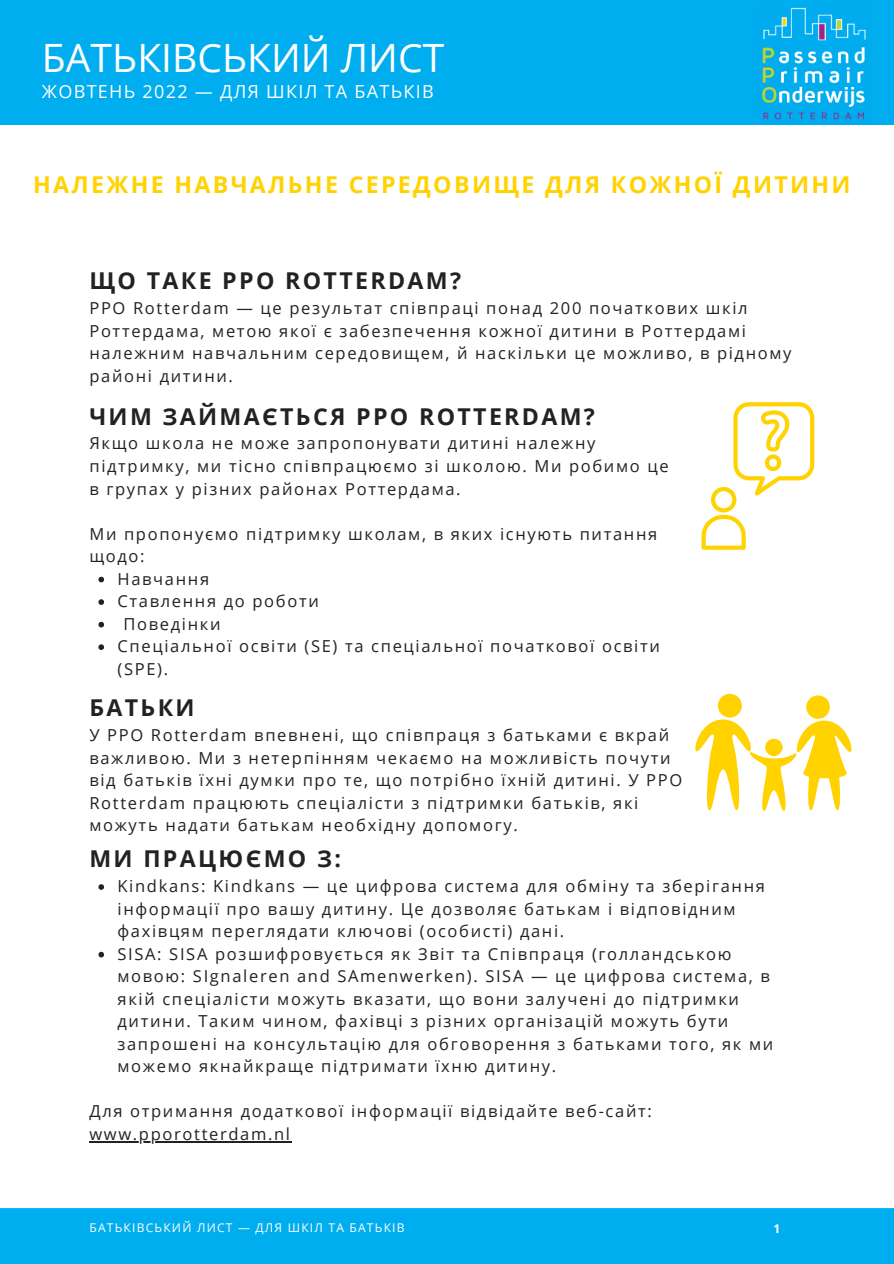
<style>
.page{position:relative;width:894px;height:1264px;background:#fff}
.page>*{position:absolute;margin:0;border:0;box-sizing:border-box;transform-origin:0 0}
.t1{font:39px "Open Sans";color:#fff}
.t2{font:700 23.25px "Open Sans";letter-spacing:.1em;color:#222}
.t3{font:700 23.25px "Open Sans";letter-spacing:.1em;color:#ffd200}
.t4{font:18px/27.3px "Open Sans";letter-spacing:.07em;color:#fff}
.t5{font:16.5px/22.5px "Open Sans";letter-spacing:.1em;color:#222}
.t6{font:12px "Open Sans";letter-spacing:.1em;color:#fff}
.t7{font:700 12px "Open Sans";color:#fff}
</style>
<div class="page">
<div style="left:0;top:1208px;width:893px;height:55px;background:#00adef"></div>
<div style="left:0;top:0;width:893px;height:124px;background:#00adef"></div>
<img style="left:762px;top:7px;width:104px;height:113px">
<svg style="left:701px;top:402px;width:113px;height:148px"></svg>
<div style="left:717px;top:693px;width:24px;height:24px;background:#ffd200;border-radius:50%"></div>
<div style="left:806px;top:695px;width:23px;height:24px;background:#ffd200;border-radius:50%"></div>
<svg style="left:695px;top:719px;width:157px;height:92px"></svg>
<svg style="left:98px;top:576px;width:6px;height:6px"></svg>
<svg style="left:98px;top:599px;width:6px;height:6px"></svg>
<svg style="left:98px;top:622px;width:6px;height:5px"></svg>
<svg style="left:98px;top:644px;width:6px;height:6px"></svg>
<svg style="left:98px;top:884px;width:6px;height:5px"></svg>
<svg style="left:98px;top:951px;width:6px;height:6px"></svg>
<hr style="left:89px;top:1141px;width:203px;height:1px;background:#222">
<h1 class="t1" style="left:42px;top:31px;width:403px">БАТЬКІВСЬКИЙ ЛИСТ</h1>
<p class="t4" style="left:40px;top:50px;width:504px">JANUARI 2021 - UITSLUITEND VOOR INTERN GEBRUIK<br>ЖОВТЕНЬ 2022 — ДЛЯ ШКІЛ ТА БАТЬКІВ</p>
<h2 class="t3" style="left:33px;top:168px;width:818px">НАЛЕЖНЕ НАВЧАЛЬНЕ СЕРЕДОВИЩЕ ДЛЯ КОЖНОЇ ДИТИНИ</h2>
<h2 class="t2" style="left:89px;top:265px;width:373px">ЩО ТАКЕ PPO ROTTERDAM?</h2>
<p class="t5" style="left:89px;top:296px;width:703px">PPO Rotterdam — це результат співпраці понад 200 початкових шкіл Роттердама, метою якої є забезпечення кожної дитини в Роттердамі належним навчальним середовищем, й наскільки це можливо, в рідному районі дитини.</p>
<h2 class="t2" style="left:89px;top:400px;width:507px">ЧИМ ЗАЙМАЄТЬСЯ PPO ROTTERDAM?</h2>
<p class="t5" style="left:89px;top:432px;width:580px">Якщо школа не може запропонувати дитині належну підтримку, ми тісно співпрацюємо зі школою. Ми робимо це в групах у різних районах Роттердама.</p>
<p class="t5" style="left:89px;top:522px;width:569px">Ми пропонуємо підтримку школам, в яких існують питання щодо:</p>
<p class="t5" style="left:117px;top:567px;width:93px">Навчання</p>
<p class="t5" style="left:117px;top:589px;width:203px">Ставлення до роботи</p>
<p class="t5" style="left:123px;top:612px;width:98px">Поведінки</p>
<p class="t5" style="left:117px;top:634px;width:543px">Спеціальної освіти (SE) та спеціальної початкової освіти</p>
<p class="t5" style="left:117px;top:657px;width:52px">(SPE).</p>
<h2 class="t2" style="left:89px;top:691px;width:107px">БАТЬКИ</h2>
<p class="t5" style="left:89px;top:723px;width:594px">У PPO Rotterdam впевнені, що співпраця з батьками є вкрай важливою. Ми з нетерпінням чекаємо на можливість почути від батьків їхні думки про те, що потрібно їхній дитині. У PPO Rotterdam працюють спеціалісти з підтримки батьків, які можуть надати батькам необхідну допомогу.</p>
<h2 class="t2" style="left:89px;top:842px;width:253px">МИ ПРАЦЮЄМО З:</h2>
<p class="t5" style="left:117px;top:874px;width:657px">Kindkans: Kindkans — це цифрова система для обміну та зберігання інформації про вашу дитину. Це дозволяє батькам і відповідним фахівцям переглядати ключові (особисті) дані.<br>SISA: SISA розшифровується як Звіт та Співпраця (голландською мовою: SIgnaleren and SAmenwerken). SISA — це цифрова система, в якій спеціалісти можуть вказати, що вони залучені до підтримки дитини. Таким чином, фахівці з різних організацій можуть бути запрошені на консультацію для обговорення з батьками того, як ми можемо якнайкраще підтримати їхню дитину.</p>
<p class="t5" style="left:89px;top:1099px;width:563px">Для отримання додаткової інформації відвідайте веб-сайт: www.pporotterdam.nl</p>
<p class="t6" style="left:89px;top:1219px;width:316px">БАТЬКІВСЬКИЙ ЛИСТ — ДЛЯ ШКІЛ ТА БАТЬКІВ</p>
<p class="t7" style="left:773px;top:1219px;width:8px">1</p>
</div>
